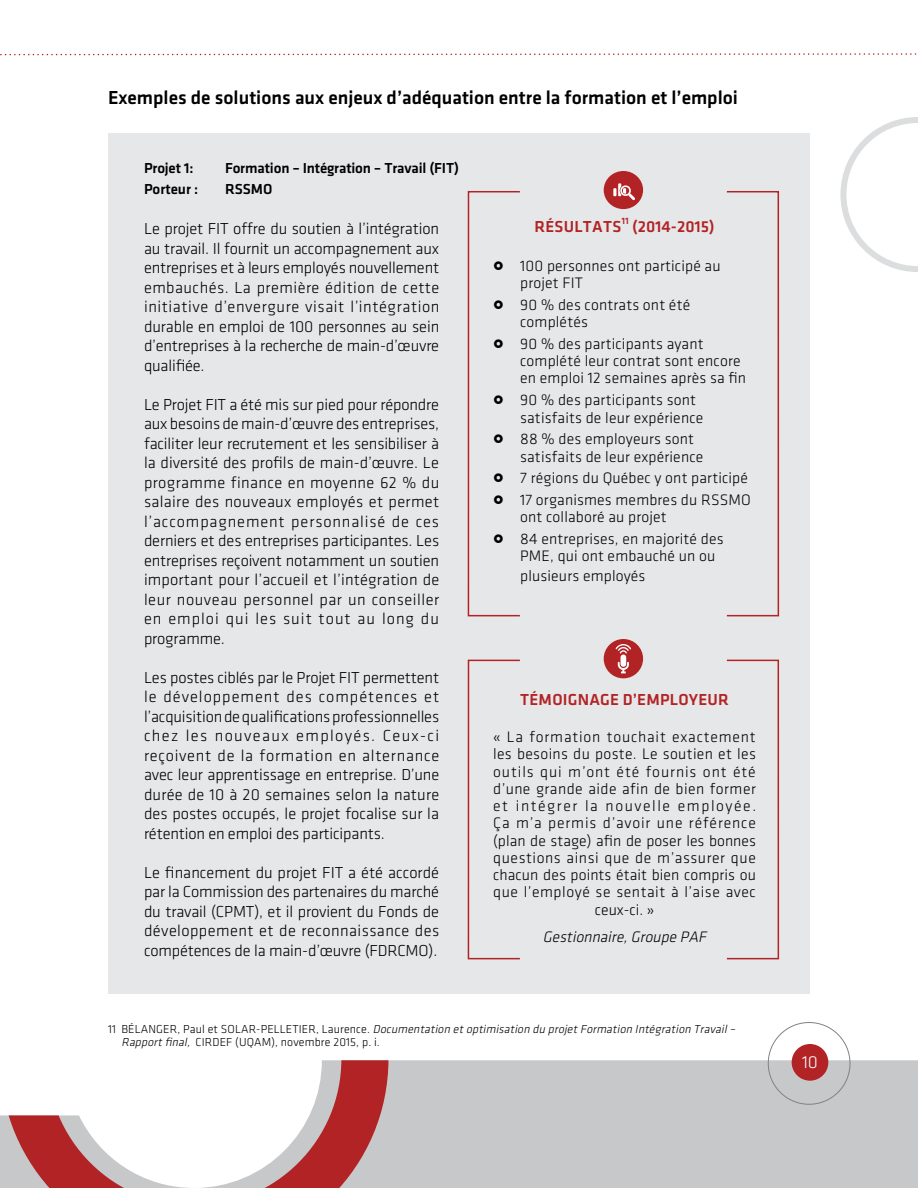
<style>
.page{position:relative;width:918px;height:1188px;background:#fff}
.page>*{position:absolute;margin:0;border:0;box-sizing:border-box;transform-origin:0 0}
.t1{font:500 19.5px "Klavika";color:#000}
.t2{font:300 18px "Klavika";color:#fff}
.t3{font:300 16.5px/19.5px "Klavika";letter-spacing:-.01em;color:#000;text-align:justify}
.t4{font:500 16.5px "Klavika";letter-spacing:.015em;color:#b22325}
.t5{font:300 15.75px/17.2px "Klavika";letter-spacing:.01em;color:#000}
.t6{font:300 15.75px/17.2px "Klavika";letter-spacing:.035em;color:#000;text-align:center}
.t7{font:italic 300 15.75px "Klavika";color:#000}
.t8{font:500 15px "Klavika";letter-spacing:-.01em;color:#000}
.t9{font:italic 300 12px/13.5px "Klavika";color:#000}
.t10{font:500 9.6px "Klavika";color:#b22325}
.s1{font-style:normal}
</style>
<div class="page">
<svg style="left:840px;top:117px;width:78px;height:155px"></svg>
<div style="left:388px;top:1060px;width:530px;height:128px;background:#c7c8ca"></div>
<svg style="left:0;top:1060px;width:388px;height:128px"></svg>
<div style="left:792px;top:1044px;width:36px;height:37px;background:#b22325;border-radius:50%"></div>
<svg style="left:0;top:53px;width:917px;height:3px"></svg>
<div style="left:768px;top:1022px;width:82px;height:83px;border:1px solid #808285;border-radius:50%"></div>
<div style="left:108px;top:133px;width:702px;height:861px;background:#e6e7e8"></div>
<div style="left:604px;top:171px;width:39px;height:38px;background:#b22325;border-radius:50%"></div>
<svg style="left:613px;top:183px;width:22px;height:17px"></svg>
<div style="left:726px;top:191px;width:53px;height:425px;border:2px solid #b22325"></div>
<div style="left:468px;top:191px;width:53px;height:425px;border:2px solid #b22325"></div>
<div style="left:726px;top:660px;width:53px;height:299px;border:2px solid #b22325"></div>
<div style="left:468px;top:660px;width:53px;height:299px;border:2px solid #b22325"></div>
<div style="left:604px;top:639px;width:39px;height:39px;background:#b22325;border-radius:50%"></div>
<svg style="left:616px;top:644px;width:15px;height:29px"></svg>
<p class="t1" style="left:108px;top:87px;width:632px">Exemples de solutions aux enjeux d’adéquation entre la formation et l’emploi</p>
<p class="t8" style="left:144px;top:160px;width:51px">Projet 1:</p>
<p class="t8" style="left:225px;top:160px;width:236px">Formation – Intégration – Travail (FIT)</p>
<p class="t8" style="left:144px;top:181px;width:56px">Porteur :</p>
<p class="t8" style="left:225px;top:181px;width:49px">RSSMO</p>
<p class="t3" style="left:144px;top:219px;width:297px">Le projet FIT offre du soutien à l’intégration au travail. Il fournit un accompagnement aux entreprises et à leurs employés nouvellement embauchés. La première édition de cette initiative d’envergure visait l’intégration durable en emploi de 100 personnes au sein d’entreprises à la recherche de main-d’œuvre qualifiée.</p>
<p class="t3" style="left:144px;top:395px;width:297px">Le Projet FIT a été mis sur pied pour répondre aux besoins de main-d’œuvre des entreprises, faciliter leur recrutement et les sensibiliser à la diversité des profils de main-d’œuvre. Le programme finance en moyenne 62 % du salaire des nouveaux employés et permet l’accompagnement personnalisé de ces derniers et des entreprises participantes. Les entreprises reçoivent notamment un soutien important pour l’accueil et l’intégration de leur nouveau personnel par un conseiller en emploi qui les suit tout au long du programme.</p>
<p class="t3" style="left:144px;top:668px;width:297px">Les postes ciblés par le Projet FIT permettent le développement des compétences et l’acquisition de qualifications professionnelles chez les nouveaux employés. Ceux-ci reçoivent de la formation en alternance avec leur apprentissage en entreprise. D’une durée de 10 à 20 semaines selon la nature des postes occupés, le projet focalise sur la rétention en emploi des participants.</p>
<p class="t3" style="left:144px;top:863px;width:297px">Le financement du projet FIT a été accordé par la Commission des partenaires du marché du travail (CPMT), et il provient du Fonds de développement et de reconnaissance des compétences de la main-d’œuvre (FDRCMO).</p>
<p class="t4" style="left:535px;top:218px;width:88px">RÉSULTATS</p>
<p class="t10" style="left:621px;top:215px;width:9px">11</p>
<p class="t4" style="left:632px;top:218px;width:84px">(2014-2015)</p>
<p class="t5" style="left:520px;top:257px;width:202px">100 personnes ont participé au projet FIT</p>
<p class="t5" style="left:520px;top:296px;width:172px">90 % des contrats ont été complétés</p>
<p class="t5" style="left:520px;top:335px;width:227px">90 % des participants ayant complété leur contrat sont encore en emploi 12 semaines après sa fin</p>
<p class="t5" style="left:520px;top:392px;width:185px">90 % des participants sont satisfaits de leur expérience</p>
<p class="t5" style="left:520px;top:431px;width:185px">88 % des employeurs sont satisfaits de leur expérience</p>
<p class="t5" style="left:520px;top:467px;width:232px;line-height:21.8px">7 régions du Québec y ont participé<br>17 organismes membres du RSSMO</p>
<p class="t5" style="left:520px;top:506px;width:205px;line-height:21.8px">ont collaboré au projet<br>84 entreprises, en majorité des</p>
<p class="t5" style="left:520px;top:546px;width:197px;line-height:19.5px">PME, qui ont embauché un ou plusieurs employés</p>
<p class="t4" style="left:520px;top:690px;width:210px">TÉMOIGNAGE D’EMPLOYEUR</p>
<p class="t6" style="left:493px;top:729px;width:264px">« La formation touchait exactement les besoins du poste. Le soutien et les outils qui m’ont été fournis ont été d’une grande aide afin de bien former et intégrer la nouvelle employée.<br>Ça m’a permis d’avoir une référence (plan de stage) afin de poser les bonnes questions ainsi que de m’assurer que chacun des points était bien compris ou que l’employé se sentait à l’aise avec ceux-ci. »</p>
<p class="t7" style="left:543px;top:928px;width:168px">Gestionnaire,Groupe PAF</p>
<p class="t9" style="left:122px;top:1022px;width:618px;text-indent:-14px"><span class="s1">1 1 B É L A N G E R , P a u l e t S O L A R - P E L L E T I E R , L a u re n c e .</span> Documentation et optimisation du projet Formation Intégration Travail–<br>Rapport final, <span class="s1">CIRDEF (UQAM), novembre 2015, p. i.</span></p>
<p class="t2" style="left:802px;top:1052px;width:17px">10</p>
</div>
